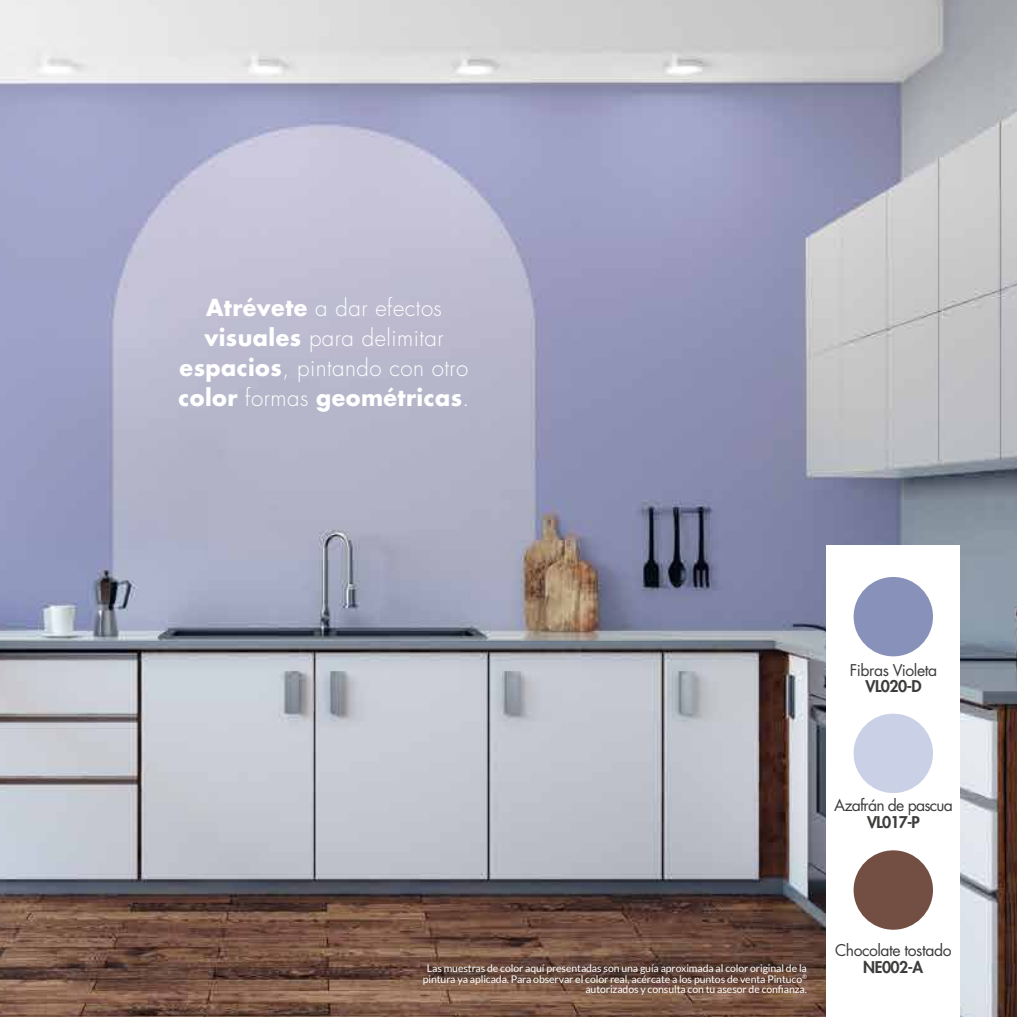
<style>
.page{position:relative;width:1017px;height:1017px;background:#fff}
.page>*{position:absolute;margin:0;border:0;box-sizing:border-box;transform-origin:0 0}
.t1{font:300 22.75px/29.8px "Futura";letter-spacing:.02em;color:#fff;text-align:center}
.t2{font:15.75px "Futura";letter-spacing:-.03em;color:#3c3c3b}
.t3{font:800 15.75px "Futura";letter-spacing:-.03em;color:#3c3c3b}
.t4{font:15.75px "Futura";letter-spacing:-.05em;color:#3c3c3b}
.t5{font:10.5px/10.5px "Lato";letter-spacing:-.01em;color:#fff;text-align:right}
.s1{font-weight:700}
</style>
<div class="page">
<img style="left:0;top:0;width:1017px;height:1017px">
<div style="left:826px;top:546px;width:134px;height:471px;background:#fff"></div>
<div style="left:854px;top:577px;width:79px;height:79px;background:#8791ba;border-radius:50%"></div>
<div style="left:854px;top:714px;width:79px;height:79px;background:#cad0e5;border-radius:50%"></div>
<div style="left:854px;top:850px;width:79px;height:80px;background:#734e42;border-radius:50%"></div>
<h1 class="t1" style="left:179px;top:294px;width:292px"><span class="s1">Atrévete</span> a dar efectos <span class="s1">visuales</span> para delimitar <span class="s1">espacios</span>, pintando con otro <span class="s1">color</span> formas <span class="s1">geométricas</span>.</h1>
<h2 class="t2" style="left:850px;top:660px;width:89px">Fibras Violeta</h2>
<h2 class="t3" style="left:865px;top:677px;width:58px">VL020-D</h2>
<h2 class="t4" style="left:834px;top:795px;width:120px">Azafrán de pascua</h2>
<h2 class="t3" style="left:867px;top:812px;width:54px">VL017-P</h2>
<p class="t5" style="left:423px;top:963px;width:386px">Las muestras de color aquí presentadas son una guía aproximada al color original de la pintura ya aplicada. Para observar el color real, acércate a los puntos de venta Pintuco<sup>® </sup>autorizados y consulta con tu asesor de confianza.</p>
<h2 class="t2" style="left:835px;top:941px;width:118px">Chocolate tostado</h2>
<h2 class="t3" style="left:863px;top:957px;width:61px">NE002-A</h2>
</div>
